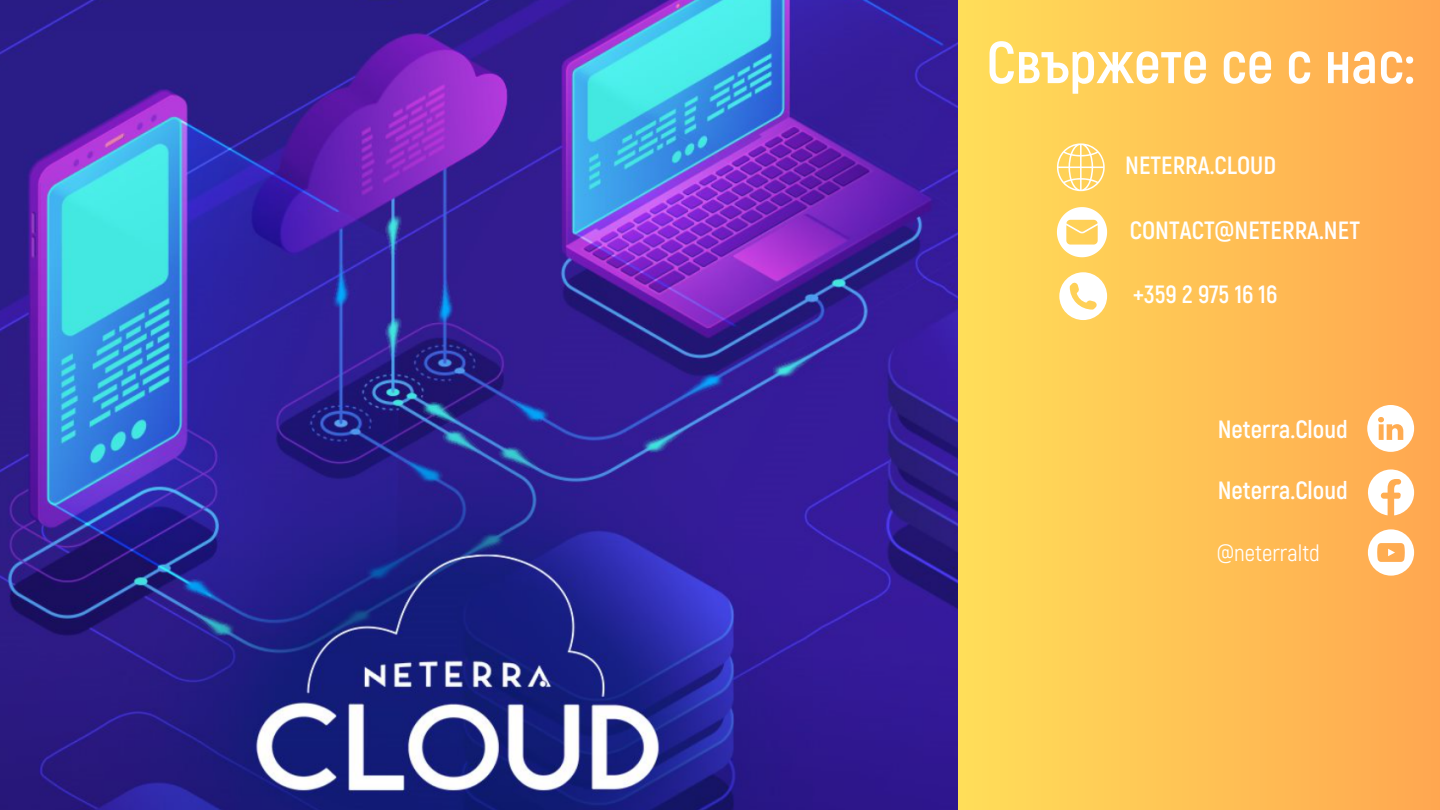
<style>
.page{position:relative;width:1440px;height:810px;background:#fff}
.page>*{position:absolute;margin:0;border:0;box-sizing:border-box;transform-origin:0 0}
.t1{font:700 58.9px "Akrobat";color:#fff}
.t2{font:700 25px "Akrobat";color:#fff}
.t3{font:23px "Akrobat";color:#fff}
</style>
<div class="page">
<div style="left:958px;top:0;width:482px;height:810px;background:linear-gradient(to right,#ffde59,#ffa750)"></div>
<svg style="left:1057px;top:143px;width:48px;height:48px;background:#ffdb82"></svg>
<svg style="left:1057px;top:207px;width:50px;height:50px"></svg>
<svg style="left:1059px;top:272px;width:48px;height:48px"></svg>
<svg style="left:1367px;top:405px;width:47px;height:47px"></svg>
<svg style="left:1367px;top:469px;width:47px;height:46px"></svg>
<svg style="left:1368px;top:529px;width:46px;height:47px"></svg>
<img style="left:0;top:0;width:958px;height:810px">
<p class="t1" style="left:987px;top:28px;width:430px">Свържете се с нас:</p>
<p class="t2" style="left:1125px;top:151px;width:152px">NETERRA.CLOUD</p>
<p class="t2" style="left:1130px;top:216px;width:232px">CONTACT@NETERRA.NET</p>
<p class="t2" style="left:1133px;top:280px;width:146px">+359 2 975 16 16</p>
<p class="t2" style="left:1218px;top:415px;width:131px">Neterra.Cloud</p>
<p class="t2" style="left:1218px;top:476px;width:131px">Neterra.Cloud</p>
<p class="t3" style="left:1217px;top:538px;width:105px">@neterraltd</p>
</div>
